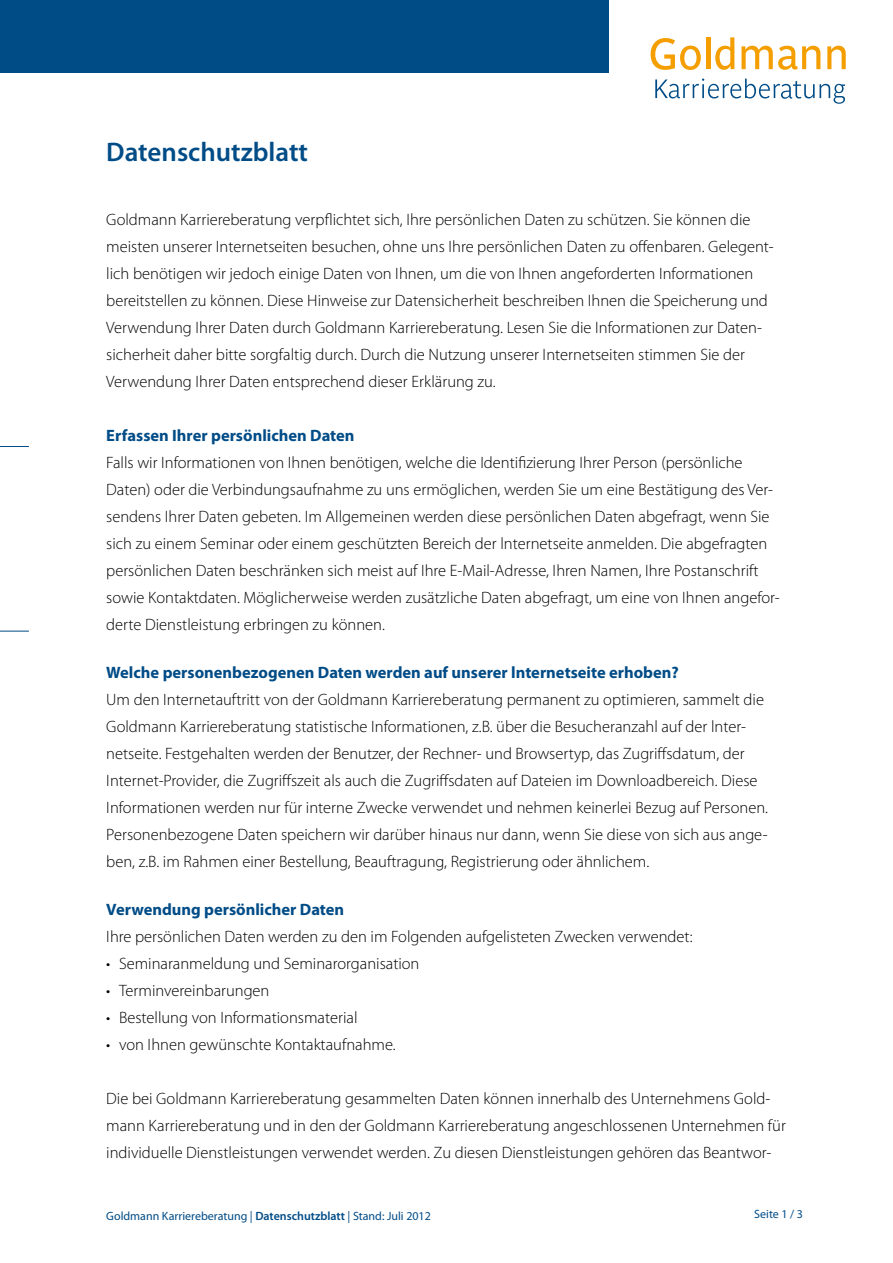
<style>
.page{position:relative;width:893px;height:1263px;background:#fff}
.page>*{position:absolute;margin:0;border:0;box-sizing:border-box;transform-origin:0 0}
.t1{font:600 27px "Myriad Pro";color:#004c87}
.t2{font:300 16.5px/27px "Myriad Pro";color:#000}
.t3{font:700 16.5px "Myriad Pro";color:#004c87}
.t4{font:12px "Myriad Pro";color:#004c87}
.s1{font-weight:600}
</style>
<div class="page">
<div style="left:0;top:0;width:608px;height:72px;background:#004c87"></div>
<svg style="left:0;top:446px;width:29px;height:1px"></svg>
<svg style="left:0;top:631px;width:29px;height:1px"></svg>
<svg style="left:651px;top:38px;width:50px;height:32px"></svg>
<hr style="left:706px;top:37px;width:4px;height:32px;background:#f49e00">
<svg style="left:715px;top:37px;width:19px;height:33px"></svg>
<svg style="left:741px;top:46px;width:79px;height:24px"></svg>
<svg style="left:827px;top:46px;width:19px;height:23px"></svg>
<svg style="left:655px;top:79px;width:190px;height:25px"></svg>
<h1 class="t1" style="left:106px;top:137px;width:203px">Datenschutzblatt</h1>
<p class="t2" style="left:106px;top:206px;width:669px">Goldmann Karriereberatung verpflichtet sich, Ihre persönlichen Daten zu schützen. Sie können die meisten unserer Internetseiten besuchen, ohne uns Ihre persönlichen Daten zu offenbaren. Gelegent&shy;lich benötigen wir jedoch einige Daten von Ihnen, um die von Ihnen angeforderten Informationen bereitstellen zu können. Diese Hinweise zur Datensicherheit beschreiben Ihnen die Speicherung und Verwendung Ihrer Daten durch Goldmann Karriereberatung. Lesen Sie die Informationen zur Daten&shy;sicherheit daher bitte sorgfaltig durch. Durch die Nutzung unserer Internetseiten stimmen Sie der Verwendung Ihrer Daten entsprechend dieser Erklärung zu.</p>
<p class="t3" style="left:106px;top:425px;width:250px">Erfassen Ihrer persönlichen Daten</p>
<p class="t2" style="left:106px;top:449px;width:675px">Falls wir Informationen von Ihnen benötigen, welche die Identifizierung Ihrer Person (persönliche Daten) oder die Verbindungsaufnahme zu uns ermöglichen, werden Sie um eine Bestätigung des Ver&shy;sendens Ihrer Daten gebeten. Im Allgemeinen werden diese persönlichen Daten abgefragt, wenn Sie sich zu einem Seminar oder einem geschützten Bereich der lnternetseite anmelden. Die abgefragten persönlichen Daten beschränken sich meist auf Ihre E-Mail-Adresse, Ihren Namen, Ihre Postanschrift sowie Kontaktdaten. Möglicherweise werden zusätzliche Daten abgefragt, um eine von Ihnen angefor&shy;derte Dienstleistung erbringen zu können.</p>
<p class="t3" style="left:106px;top:662px;width:574px">Welche personenbezogenen Daten werden auf unserer lnternetseite erhoben?</p>
<p class="t2" style="left:106px;top:686px;width:663px">Um den Internetauftritt von der Goldmann Karriereberatung permanent zu optimieren, sammelt die Goldmann Karriereberatung statistische Informationen, z.B. über die Besucheranzahl auf der lnter&shy;netseite. Festgehalten werden der Benutzer, der Rechner- und Browsertyp, das Zugriffsdatum, der Internet-Provider, die Zugriffszeit als auch die Zugriffsdaten auf Dateien im Downloadbereich. Diese Informationen werden nur für interne Zwecke verwendet und nehmen keinerlei Bezug auf Personen.<br>Personenbezogene Daten speichern wir darüber hinaus nur dann, wenn Sie diese von sich aus ange&shy;ben, z.B. im Rahmen einer Bestellung, Beauftragung, Registrierung oder ähnlichem.</p>
<p class="t3" style="left:106px;top:899px;width:239px">Verwendung persönlicher Daten</p>
<p class="t2" style="left:106px;top:923px;width:588px">Ihre persönlichen Daten werden zu den im Folgenden aufgelisteten Zwecken verwendet:</p>
<p class="t2" style="left:106px;top:950px;width:315px">• Seminaranmeldung und Seminarorganisation</p>
<p class="t2" style="left:106px;top:977px;width:165px">• Terminvereinbarungen</p>
<p class="t2" style="left:106px;top:1004px;width:253px">• Bestellung von Informationsmaterial</p>
<p class="t2" style="left:106px;top:1031px;width:291px">• von Ihnen gewünschte Kontaktaufnahme.</p>
<p class="t2" style="left:106px;top:1085px;width:681px">Die bei Goldmann Karriereberatung gesammelten Daten können innerhalb des Unternehmens Gold&shy;mann Karriereberatung und in den der Goldmann Karriereberatung angeschlossenen Unternehmen für individuelle Dienstleistungen verwendet werden. Zu diesen Dienstleistungen gehören das Beantwor-</p>
<p class="t4" style="left:106px;top:1208px;width:326px">Goldmann Karriereberatung | <span class="s1">Datenschutzblatt</span> | Stand: Juli 2012</p>
<p class="t4" style="left:754px;top:1207px;width:50px">Seite 1 / 3</p>
</div>
